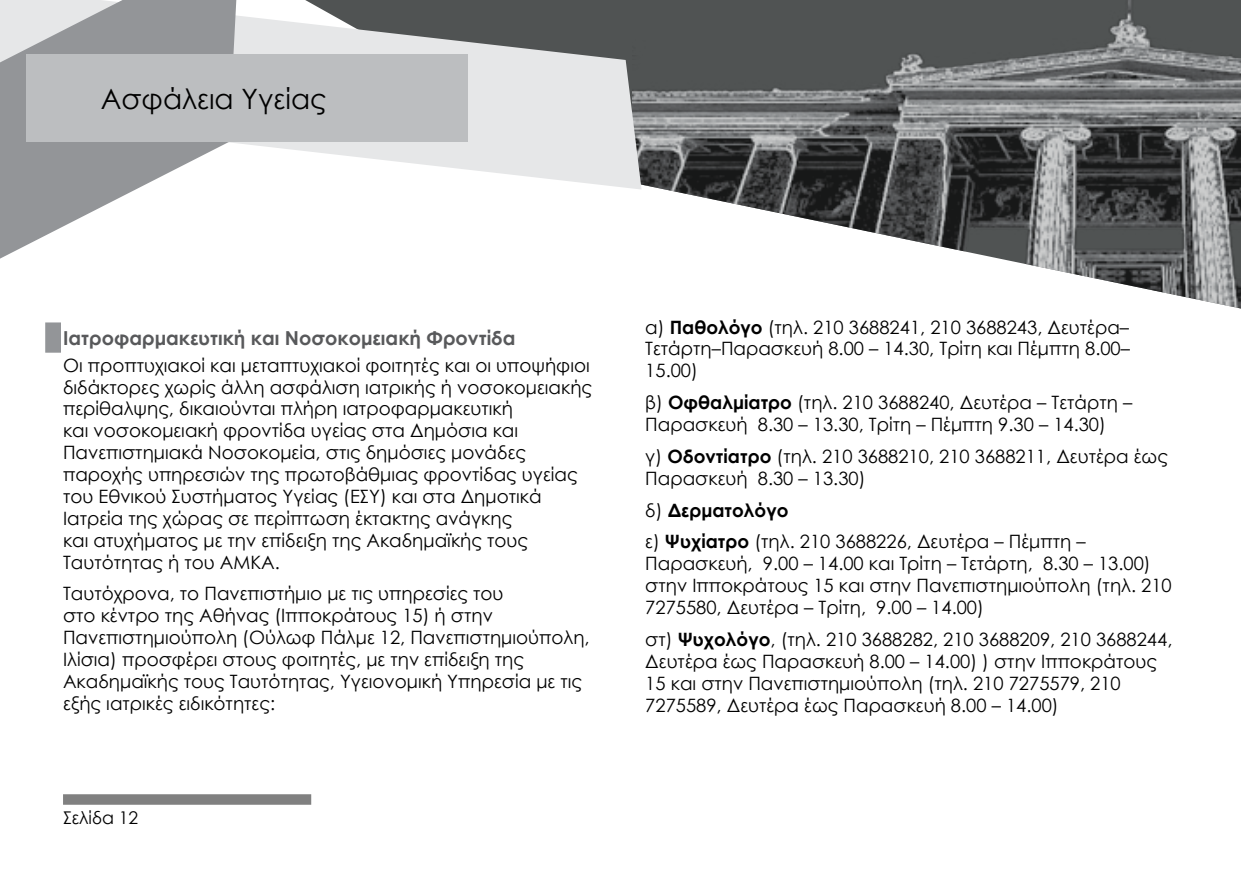
<style>
.page{position:relative;width:1241px;height:874px;background:#fff}
.page>*{position:absolute;margin:0;border:0;box-sizing:border-box;transform-origin:0 0}
.t1{font:28px "Century Gothic";color:#000}
.t2{font:700 19.25px "Century Gothic";color:#58595b}
.t3{font:18.38px/21.9px "Century Gothic";color:#000}
.t4{font:17.5px "Century Gothic";color:#000}
.s1{font-weight:700}
</style>
<div class="page">
<img style="left:642px;top:0;width:598px;height:309px">
<svg style="left:239px;top:0;width:403px;height:190px;fill:#e6e7e8"></svg>
<svg style="left:0;top:0;width:239px;height:259px;fill:#939598"></svg>
<svg style="left:63px;top:794px;width:248px;height:10px;background:#838383"></svg>
<div style="left:26px;top:55px;width:442px;height:87px;background:#bcbec0"></div>
<div style="left:45px;top:330px;width:16px;height:14px;background:#939598"></div>
<h1 class="t1" style="left:101px;top:79px;width:227px">Ασφάλεια Υγείας</h1>
<p class="t2" style="left:63px;top:323px;width:454px">Ιατροφαρμακευτική και Νοσοκομειακή Φροντίδα</p>
<p class="t3" style="left:63px;top:353px;width:530px">Οι προπτυχιακοί και μεταπτυχιακοί φοιτητές και οι υποψήφιοι διδάκτορες χωρίς άλλη ασφάλιση ιατρικής ή νοσοκομειακής περίθαλψης, δικαιούνται πλήρη ιατροφαρμακευτική<br>και νοσοκομειακή φροντίδα υγείας στα Δημόσια και Πανεπιστημιακά Νοσοκομεία, στις δημόσιες μονάδες παροχής υπηρεσιών της πρωτοβάθμιας φροντίδας υγείας του Εθνικού Συστήματος Υγείας (ΕΣΥ) και στα Δημοτικά Ιατρεία της χώρας σε περίπτωση έκτακτης ανάγκης<br>και ατυχήματος με την επίδειξη της Ακαδημαϊκής τους Ταυτότητας ή του ΑΜΚΑ.</p>
<p class="t3" style="left:63px;top:582px;width:528px">Ταυτόχρονα, το Πανεπιστήμιο με τις υπηρεσίες του<br>στο κέντρο της Αθήνας (Ιπποκράτους 15) ή στην Πανεπιστημιούπολη (Ούλωφ Πάλμε 12, Πανεπιστημιούπολη, Ιλίσια) προσφέρει στους φοιτητές, με την επίδειξη της Ακαδημαϊκής τους Ταυτότητας, Υγειoνομική Υπηρεσία με τις εξής ιατρικές ειδικότητες:</p>
<p class="t4" style="left:63px;top:805px;width:77px">Σελίδα 12</p>
<p class="t3" style="left:645px;top:315px;width:486px;text-align:justify">a) <span class="s1">Παθολόγο</span> (τηλ. 210 3688241, 210 3688243, Δευτέρα– Τετάρτη–Παρασκευή 8.00 – 14.30, Τρίτη και Πέμπτη 8.00– 15.00)</p>
<p class="t3" style="left:645px;top:391px;width:488px">β) <span class="s1">Οφθαλμίατρο</span> (τηλ. 210 3688240, Δευτέρα – Τετάρτη –<br>Παρασκευή 8.30 – 13.30, Τρίτη – Πέμπτη 9.30 – 14.30)</p>
<p class="t3" style="left:645px;top:444px;width:524px">γ) <span class="s1">Οδοντίατρο</span> (τηλ. 210 3688210, 210 3688211, Δευτέρα έως<br>Παρασκευή 8.30 – 13.30)</p>
<p class="t3" style="left:645px;top:493px;width:441px;line-height:31.8px">δ) <span class="s1">Δερματολόγο<br></span>ε) <span class="s1">Ψυχίατρο</span> (τηλ. 210 3688226, Δευτέρα – Πέμπτη –</p>
<p class="t3" style="left:645px;top:552px;width:528px">Παρασκευή, 9.00 – 14.00 και Τρίτη – Τετάρτη, 8.30 – 13.00) στην Ιπποκράτους 15 και στην Πανεπιστημιούπολη (τηλ. 210<br>7275580, Δευτέρα – Τρίτη, 9.00 – 14.00)</p>
<p class="t3" style="left:645px;top:627px;width:528px">στ) <span class="s1">Ψυχολόγο</span>, (τηλ. 210 3688282, 210 3688209, 210 3688244, Δευτέρα έως Παρασκευή 8.00 – 14.00) ) στην Ιπποκράτους 15 και στην Πανεπιστημιούπολη (τηλ. 210 7275579, 210<br>7275589, Δευτέρα έως Παρασκευή 8.00 – 14.00)</p>
</div>
